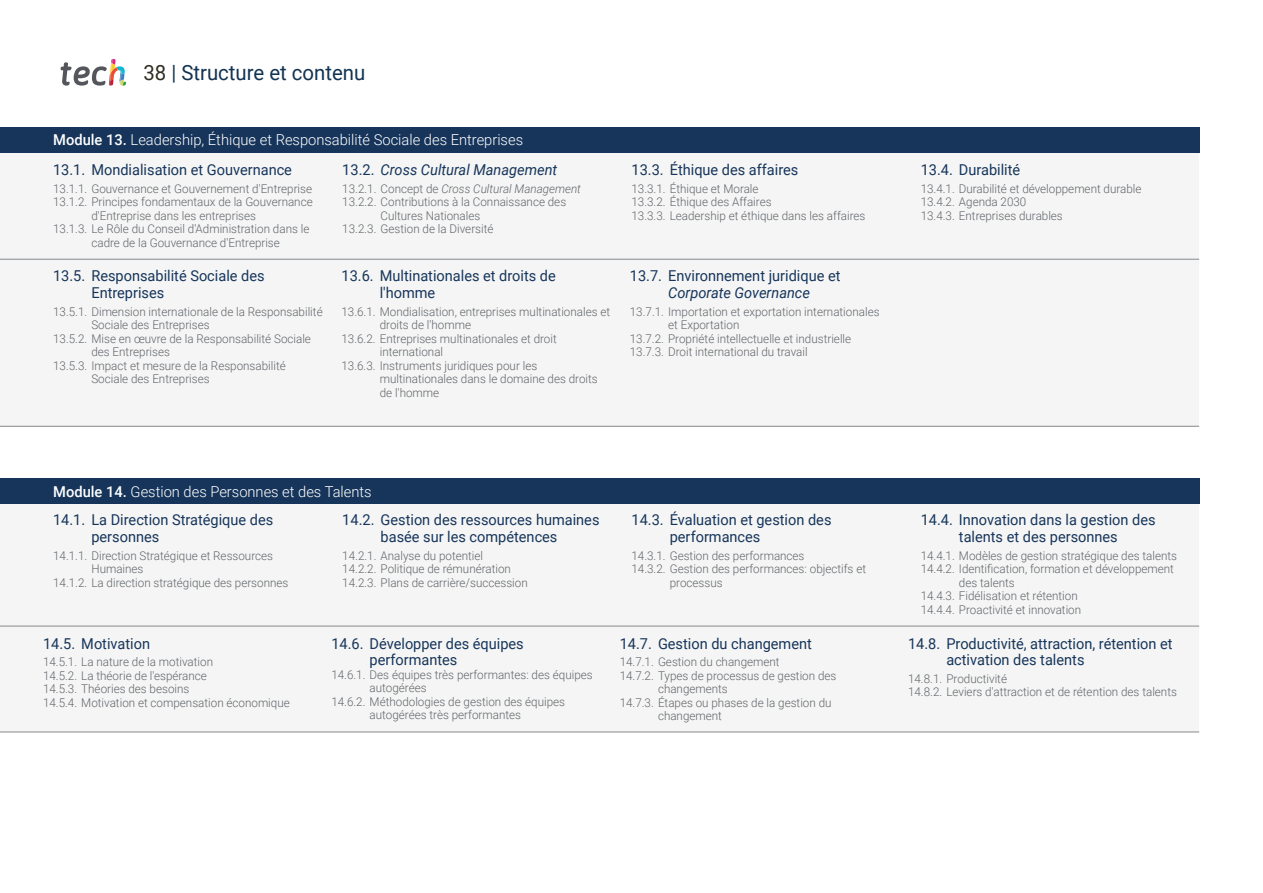
<style>
.page{position:relative;width:1263px;height:893px;background:#fff}
.page>*{position:absolute;margin:0;border:0;box-sizing:border-box;transform-origin:0 0}
.t1{font:21px "Roboto";color:#123352}
.t2{font:15px/16.5px "Roboto";color:#17355b}
.t3{font:300 15px "Roboto";color:#fff}
.t4{font:italic 15px "Roboto";color:#17355b}
.t5{font:300 12px/13.5px "Roboto";color:#61646a}
.t6{font:italic 300 12px "Roboto";color:#61646a}
.s1{color:#312e20}
.s2{font-weight:500}
.s3{font-style:normal}
</style>
<div class="page">
<div style="left:0;top:503px;width:1199px;height:229px;background:#f4f5f4"></div>
<div style="left:0;top:478px;width:1199px;height:25px;background:#17355b"></div>
<hr style="left:0;top:732px;width:1199px;height:1px;background:#878a8e">
<hr style="left:0;top:626px;width:1199px;height:1px;background:#878a8e">
<div style="left:0;top:128px;width:1199px;height:25px;background:#17355b"></div>
<div style="left:0;top:153px;width:1199px;height:273px;background:#f4f5f4"></div>
<hr style="left:0;top:426px;width:1199px;height:1px;background:#878a8e">
<hr style="left:0;top:259px;width:1199px;height:1px;background:#878a8e">
<svg style="left:61px;top:59px;width:65px;height:27px"></svg>
<h1 class="t1" style="left:144px;top:57px;width:223px"><span class="s1">38</span> | Structure et contenu</h1>
<p class="t3" style="left:53px;top:129px;width:471px"><span class="s2">Module 13.</span> Leadership, Éthique et Responsabilité Sociale des Entreprises</p>
<p class="t2" style="left:53px;top:161px;width:240px">13.1. Mondialisation et Gouvernance</p>
<p class="t5" style="left:53px;top:181px;width:260px">13.1.1. Gouvernance et Gouvernement d'Entreprise</p>
<p class="t5" style="left:53px;top:195px;width:261px">13.1.2. Principes fondamentaux de la Gouvernance</p>
<p class="t5" style="left:91px;top:208px;width:166px">d'Entreprise dans les entreprises</p>
<p class="t5" style="left:53px;top:222px;width:258px">13.1.3. Le Rôle du Conseil d'Administration dans le</p>
<p class="t5" style="left:91px;top:235px;width:190px">cadre de la Gouvernance d'Entreprise</p>
<p class="t2" style="left:91px;top:267px;width:175px;text-indent:-38px">13.5. Responsabilité Sociale des<br>Entreprises</p>
<p class="t5" style="left:53px;top:304px;width:271px">13.5.1. Dimension internationale de la Responsabilité</p>
<p class="t5" style="left:91px;top:318px;width:120px">Sociale des Entreprises</p>
<p class="t5" style="left:53px;top:331px;width:259px">13.5.2. Mise en œuvre de la Responsabilité Sociale</p>
<p class="t5" style="left:91px;top:345px;width:80px">des Entreprises</p>
<p class="t5" style="left:53px;top:358px;width:234px">13.5.3. Impact et mesure de la Responsabilité</p>
<p class="t5" style="left:91px;top:372px;width:120px">Sociale des Entreprises</p>
<p class="t4" style="left:342px;top:159px;width:216px"><span class="s3">13.2.</span> Cross Cultural Management</p>
<p class="t6" style="left:342px;top:180px;width:240px"><span class="s3">13.2.1. Concept de</span> Cross Cultural Management</p>
<p class="t5" style="left:342px;top:195px;width:225px">13.2.2. Contributions à la Connaissance des</p>
<p class="t5" style="left:381px;top:208px;width:101px">Cultures Nationales</p>
<p class="t5" style="left:342px;top:222px;width:153px">13.2.3. Gestion de la Diversité</p>
<p class="t2" style="left:380px;top:267px;width:178px;text-indent:-38px">13.6. Multinationales et droits de l'homme</p>
<p class="t5" style="left:341px;top:304px;width:270px">13.6.1. Mondialisation, entreprises multinationales et</p>
<p class="t5" style="left:380px;top:318px;width:93px">droits de l'homme</p>
<p class="t5" style="left:341px;top:331px;width:217px">13.6.2. Entreprises multinationales et droit</p>
<p class="t5" style="left:380px;top:345px;width:65px">international</p>
<p class="t5" style="left:341px;top:358px;width:197px">13.6.3. Instruments juridiques pour les</p>
<p class="t5" style="left:380px;top:372px;width:220px">multinationales dans le domaine des droits</p>
<p class="t5" style="left:380px;top:385px;width:61px">de l'homme</p>
<p class="t2" style="left:631px;top:161px;width:168px">13.3. Éthique des affaires</p>
<p class="t5" style="left:631px;top:181px;width:235px">13.3.1. Éthique et Morale<br>13.3.2. Éthique des Affaires<br>13.3.3. Leadership et éthique dans les affaires</p>
<p class="t2" style="left:630px;top:267px;width:212px">13.7. Environnement juridique et</p>
<p class="t4" style="left:668px;top:282px;width:143px">Corporate Governance</p>
<p class="t5" style="left:630px;top:304px;width:251px">13.7.1. Importation et exportation internationales</p>
<p class="t5" style="left:668px;top:318px;width:73px">et Exportation</p>
<p class="t5" style="left:630px;top:331px;width:223px">13.7.2. Propriété intellectuelle et industrielle</p>
<p class="t5" style="left:630px;top:345px;width:179px">13.7.3. Droit international du travail</p>
<p class="t2" style="left:921px;top:161px;width:101px">13.4. Durabilité</p>
<p class="t5" style="left:921px;top:181px;width:222px">13.4.1. Durabilité et développement durable<br>13.4.2. Agenda 2030<br>13.4.3. Entreprises durables</p>
<p class="t3" style="left:53px;top:481px;width:320px"><span class="s2">Module 14.</span> Gestion des Personnes et des Talents</p>
<p class="t2" style="left:91px;top:511px;width:183px;text-indent:-38px">14.1. La Direction Stratégique des personnes</p>
<p class="t5" style="left:53px;top:548px;width:221px">14.1.1. Direction Stratégique et Ressources</p>
<p class="t5" style="left:91px;top:562px;width:54px">Humaines</p>
<p class="t5" style="left:53px;top:575px;width:237px">14.1.2. La direction stratégique des personnes</p>
<p class="t2" style="left:43px;top:634px;width:109px">14.5. Motivation</p>
<p class="t5" style="left:43px;top:655px;width:248px">14.5.1. La nature de la motivation<br>14.5.2. La théorie de l'espérance<br>14.5.3. Théories des besoins<br>14.5.4. Motivation et compensation économique</p>
<p class="t2" style="left:342px;top:511px;width:259px;text-align:center">14.2. Gestion des ressources humaines basée sur les compétences</p>
<p class="t5" style="left:342px;top:548px;width:187px">14.2.1. Analyse du potentiel<br>14.2.2. Politique de rémunération<br>14.2.3. Plans de carrière/succession</p>
<p class="t2" style="left:370px;top:634px;width:156px;text-indent:-38px">14.6. Développer des équipes performantes</p>
<p class="t5" style="left:331px;top:667px;width:263px">14.6.1. Des équipes très performantes: des équipes</p>
<p class="t5" style="left:370px;top:681px;width:58px">autogérées</p>
<p class="t5" style="left:331px;top:694px;width:235px">14.6.2. Méthodologies de gestion des équipes</p>
<p class="t5" style="left:370px;top:708px;width:153px">autogérées très performantes</p>
<p class="t2" style="left:670px;top:511px;width:163px;text-indent:-38px">14.3. Évaluation et gestion des performances</p>
<p class="t5" style="left:631px;top:548px;width:175px">14.3.1. Gestion des performances</p>
<p class="t5" style="left:631px;top:562px;width:236px">14.3.2. Gestion des performances: objectifs et</p>
<p class="t5" style="left:670px;top:575px;width:54px">processus</p>
<p class="t2" style="left:620px;top:634px;width:194px">14.7. Gestion du changement</p>
<p class="t5" style="left:620px;top:655px;width:161px">14.7.1. Gestion du changement</p>
<p class="t5" style="left:620px;top:668px;width:218px">14.7.2. Types de processus de gestion des</p>
<p class="t5" style="left:658px;top:682px;width:71px">changements</p>
<p class="t5" style="left:620px;top:695px;width:213px">14.7.3. Étapes ou phases de la gestion du</p>
<p class="t5" style="left:658px;top:709px;width:65px">changement</p>
<p class="t2" style="left:921px;top:511px;width:236px;text-align:center">14.4. Innovation dans la gestion des talents et des personnes</p>
<p class="t5" style="left:921px;top:548px;width:258px">14.4.1. Modèles de gestion stratégique des talents</p>
<p class="t5" style="left:921px;top:562px;width:255px">14.4.2. Identification, formation et développement</p>
<p class="t5" style="left:959px;top:575px;width:57px">des talents</p>
<p class="t5" style="left:921px;top:589px;width:159px">14.4.3. Fidélisation et rétention</p>
<p class="t5" style="left:921px;top:602px;width:162px">14.4.4. Proactivité et innovation</p>
<p class="t2" style="left:946px;top:634px;width:228px;text-indent:-38px">14.8. Productivité, attraction, rétention et activation des talents</p>
<p class="t5" style="left:908px;top:671px;width:270px">14.8.1. Productivité<br>14.8.2. Leviers d'attraction et de rétention des talents</p>
</div>
